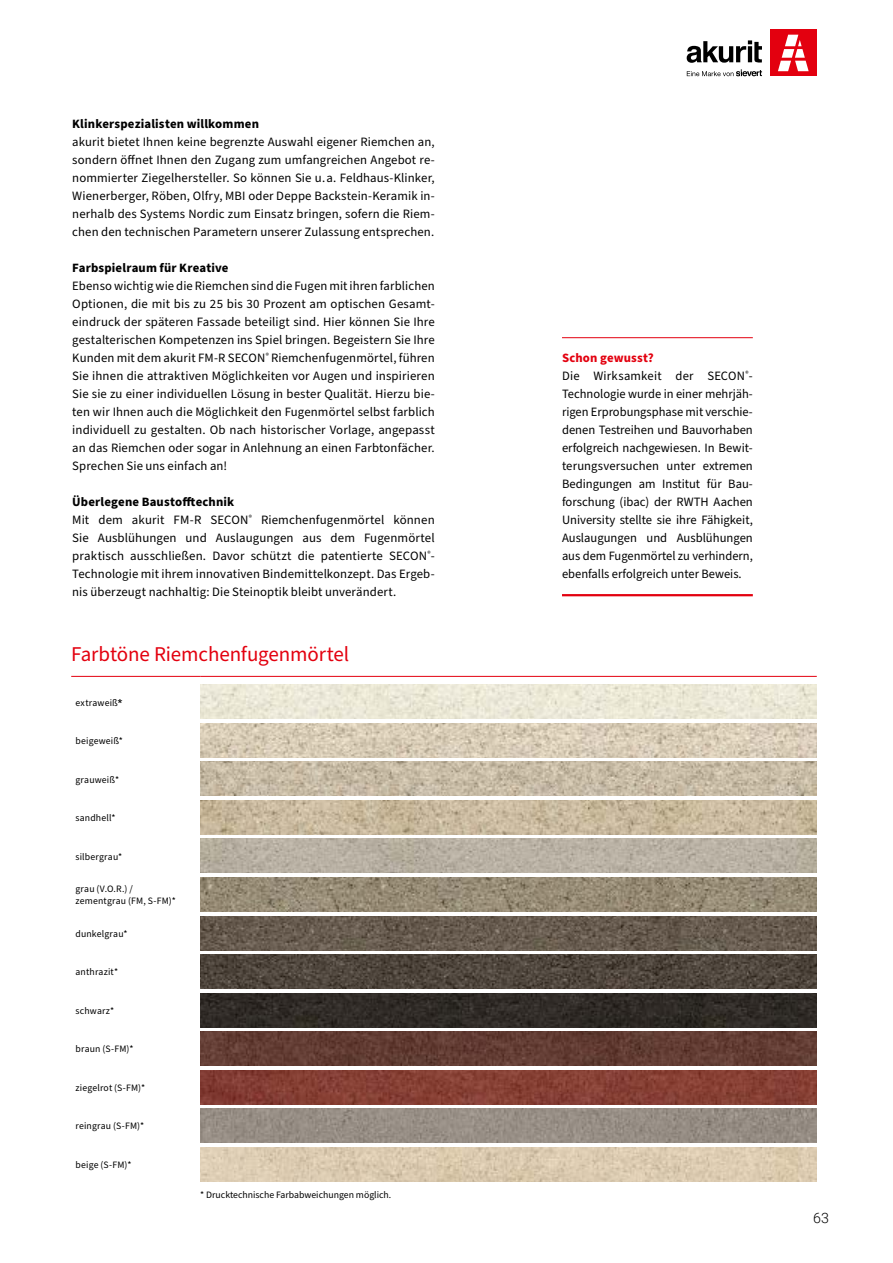
<style>
.page{position:relative;width:893px;height:1263px;background:#fff}
.page>*{position:absolute;margin:0;border:0;box-sizing:border-box;transform-origin:0 0}
.Dachzeile_13{font:21px "Source Sans Pro";letter-spacing:-.005em;color:#e3000f}
.t1{font:300 14.25px "Roboto";color:#000}
.Fließtext_8_5_12{font:12.75px/18px "Source Sans Pro";letter-spacing:.01em;color:#000;text-align:justify}
.Schon_gewusst_Fließt{font:12.75px/18px "Source Sans Pro";color:#000;text-align:justify}
.Fließtext_8_5_12-2{font:700 12.75px "Source Sans Pro";letter-spacing:.015em;color:#000}
.Schon_gewusst_Head_8{font:700 12.75px "Source Sans Pro";letter-spacing:.01em;color:#e3000f}
.CB_AF_TAB-INHA-L{font:9.75px/12px "Source Sans Pro";letter-spacing:.015em;color:#000}
.s1{font-family:"Roboto";font-weight:700}
</style>
<div class="page">
<hr style="left:562px;top:337px;width:191px;height:1px;background:#e3000f">
<hr style="left:562px;top:594px;width:191px;height:2px;background:#e3000f">
<hr style="left:71px;top:676px;width:129px;height:1px;background:#e3000f">
<hr style="left:200px;top:676px;width:617px;height:1px;background:#e3000f">
<img style="left:200px;top:685px;width:617px;height:34px">
<img style="left:200px;top:723px;width:617px;height:34px">
<img style="left:200px;top:762px;width:617px;height:34px">
<img style="left:200px;top:800px;width:617px;height:34px">
<img style="left:200px;top:839px;width:617px;height:34px">
<img style="left:200px;top:877px;width:617px;height:34px">
<img style="left:200px;top:916px;width:617px;height:34px">
<img style="left:200px;top:954px;width:617px;height:34px">
<img style="left:200px;top:993px;width:617px;height:34px">
<img style="left:200px;top:1031px;width:617px;height:34px">
<img style="left:200px;top:1070px;width:617px;height:34px">
<img style="left:200px;top:1108px;width:617px;height:34px">
<img style="left:200px;top:1147px;width:617px;height:34px">
<div style="left:770px;top:30px;width:46px;height:46px;background:#e3000f"></div>
<svg style="left:778px;top:35px;width:31px;height:36px"></svg>
<svg style="left:687px;top:70px;width:75px;height:6px"></svg>
<svg style="left:687px;top:40px;width:75px;height:23px"></svg>
<p class="Fließtext_8_5_12-2" style="left:72px;top:115px;width:188px">Klinkerspezialisten willkommen</p>
<p class="Fließtext_8_5_12" style="left:72px;top:133px;width:364px">akurit bietet Ihnen keine begrenzte Auswahl eigener Riemchen an, sondern öffnet Ihnen den Zugang zum umfangreichen Angebot re&shy;nommierter Ziegelhersteller. So können Sie u. a. Feldhaus-Klinker, Wienerberger, Röben, Olfry, MBI oder Deppe Backstein-Keramik in&shy;nerhalb des Systems Nordic zum Einsatz bringen, sofern die Riem&shy;chen den technischen Parametern unserer Zulassung entsprechen.</p>
<p class="Fließtext_8_5_12-2" style="left:72px;top:259px;width:158px">Farbspielraum für Kreative</p>
<p class="Fließtext_8_5_12" style="left:72px;top:277px;width:364px">Ebenso wichtig wie die Riemchen sind die Fugen mit ihren farblichen Optionen, die mit bis zu 25 bis 30 Prozent am optischen Gesamt&shy;eindruck der späteren Fassade beteiligt sind. Hier können Sie Ihre gestalterischen Kompetenzen ins Spiel bringen. Begeistern Sie Ihre Kunden mit dem akurit FM-R SECON<sup>®</sup> Riemchenfugenmörtel, führen Sie ihnen die attraktiven Möglichkeiten vor Augen und inspirieren Sie sie zu einer individuellen Lösung in bester Qualität. Hierzu bie&shy;ten wir Ihnen auch die Möglichkeit den Fugenmörtel selbst farblich individuell zu gestalten. Ob nach historischer Vorlage, angepasst an das Riemchen oder sogar in Anlehnung an einen Farbtonfächer.<br>Sprechen Sie uns einfach an!</p>
<p class="Fließtext_8_5_12-2" style="left:72px;top:493px;width:164px">Überlegene Baustofftechnik</p>
<p class="Fließtext_8_5_12" style="left:72px;top:511px;width:364px">Mit dem akurit FM-R SECON<sup>®</sup> Riemchenfugenmörtel können Sie Ausblühungen und Auslaugungen aus dem Fugenmörtel praktisch ausschließen. Davor schützt die patentierte SECON<sup>®</sup>- Technologie mit ihrem innovativen Bindemittelkonzept. Das Ergeb&shy;nis überzeugt nachhaltig: Die Steinoptik bleibt unverändert.</p>
<p class="Dachzeile_13" style="left:71px;top:640px;width:280px">Farbtöne Riemchenfugenmörtel</p>
<p class="CB_AF_TAB-INHA-L" style="left:75px;top:696px;width:48px">extraweiß<span class="s1">*</span></p>
<p class="CB_AF_TAB-INHA-L" style="left:75px;top:735px;width:49px">beigeweiß*</p>
<p class="CB_AF_TAB-INHA-L" style="left:75px;top:774px;width:45px">grauweiß*</p>
<p class="CB_AF_TAB-INHA-L" style="left:75px;top:812px;width:42px">sandhell*</p>
<p class="CB_AF_TAB-INHA-L" style="left:75px;top:851px;width:48px">silbergrau*</p>
<p class="CB_AF_TAB-INHA-L" style="left:75px;top:883px;width:102px">grau (V.O.R.) / zementgrau (FM, S-FM)*</p>
<p class="CB_AF_TAB-INHA-L" style="left:75px;top:928px;width:54px">dunkelgrau*</p>
<p class="CB_AF_TAB-INHA-L" style="left:75px;top:966px;width:44px">anthrazit*</p>
<p class="CB_AF_TAB-INHA-L" style="left:75px;top:1005px;width:40px">schwarz*</p>
<p class="CB_AF_TAB-INHA-L" style="left:75px;top:1043px;width:59px">braun (S-FM)*</p>
<p class="CB_AF_TAB-INHA-L" style="left:75px;top:1082px;width:71px">ziegelrot (S-FM)*</p>
<p class="CB_AF_TAB-INHA-L" style="left:75px;top:1120px;width:70px">reingrau (S-FM)*</p>
<p class="CB_AF_TAB-INHA-L" style="left:75px;top:1159px;width:57px">beige (S-FM)*</p>
<p class="CB_AF_TAB-INHA-L" style="left:200px;top:1189px;width:193px">* Drucktechnische Farbabweichungen möglich.</p>
<p class="Schon_gewusst_Head_8" style="left:562px;top:349px;width:93px">Schon gewusst?</p>
<p class="Schon_gewusst_Fließt" style="left:562px;top:367px;width:192px">Die Wirksamkeit der SECON<sup>®</sup>- Technologie wurde in einer mehrjäh&shy;rigen Erprobungsphase mit verschie&shy;denen Testreihen und Bauvorhaben erfolgreich nachgewiesen. In Bewit&shy;terungsversuchen unter extremen Bedingungen am Institut für Bau&shy;forschung (ibac) der RWTH Aachen University stellte sie ihre Fähigkeit, Auslaugungen und Ausblühungen aus dem Fugenmörtel zu verhindern, ebenfalls erfolgreich unter Beweis.</p>
<p class="t1" style="left:813px;top:1208px;width:18px">63</p>
</div>
